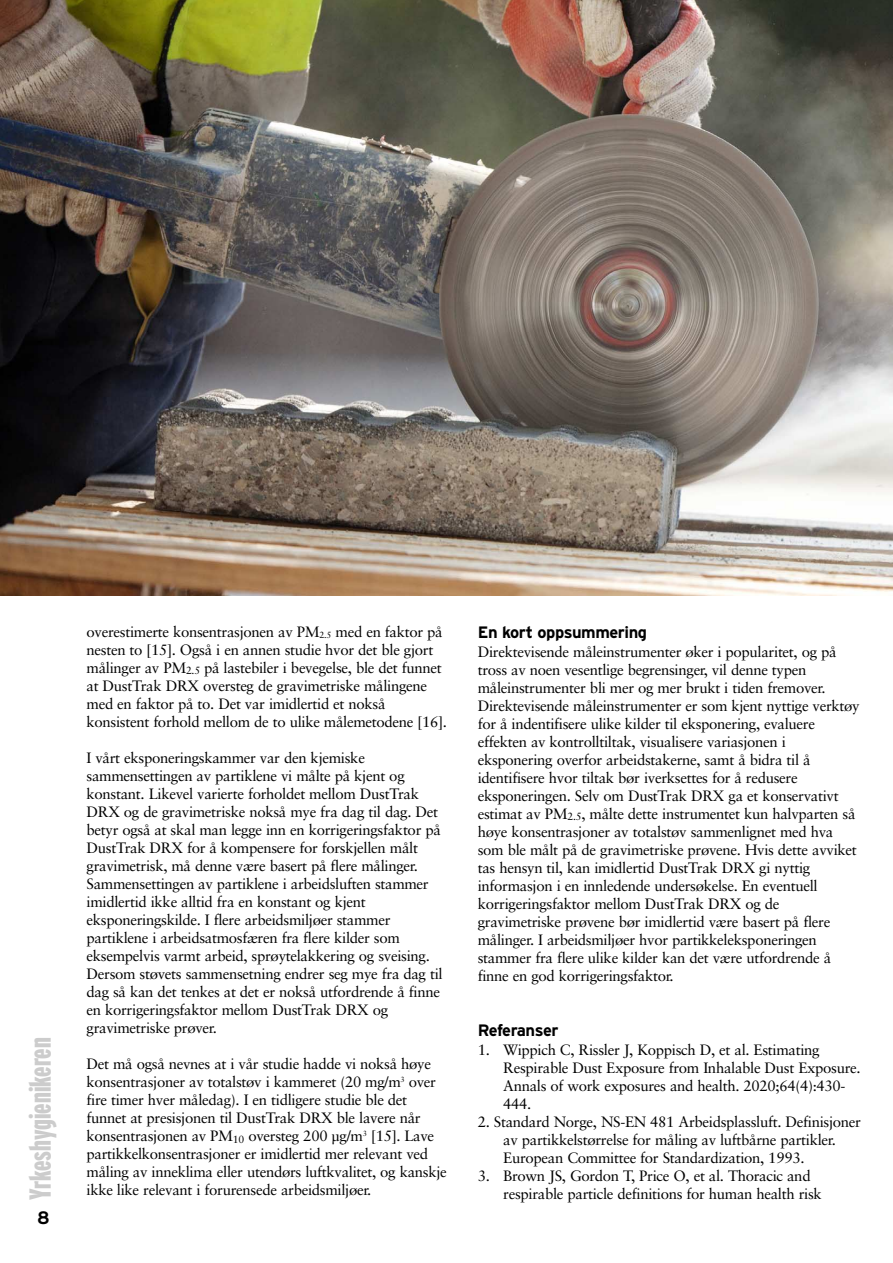
<style>
.page{position:relative;width:893px;height:1263px;background:#fff}
.page>*{position:absolute;margin:0;border:0;box-sizing:border-box;transform-origin:0 0}
.t1{font:900 extra-condensed 30.3px "Interstate";color:#ccc}
.t2{font:700 18px "Interstate";color:#000}
.t3{font:700 16.5px "Interstate";letter-spacing:-.03em;color:#000}
.t4{font:15px/18px "Sabon";letter-spacing:-.02em;color:#000}
</style>
<div class="page">
<img style="left:0;top:0;width:893px;height:596px">
<p class="t1" style="left:29px;top:1200px;width:164px;rotate:-90deg">Yrkeshygienikeren</p>
<p class="t2" style="left:37px;top:1211px;width:14px">8</p>
<p class="t4" style="left:87px;top:624px;width:362px">overestimerte konsentrasjonen av PM<sub>2.5</sub> med en faktor på nesten to [15]. Også i en annen studie hvor det ble gjort målinger av PM<sub>2.5</sub> på lastebiler i bevegelse, ble det funnet at DustTrak DRX oversteg de gravimetriske målingene med en faktor på to. Det var imidlertid et nokså konsistent forhold mellom de to ulike målemetodene [16].</p>
<p class="t4" style="left:87px;top:750px;width:358px">I vårt eksponeringskammer var den kjemiske sammensettingen av partiklene vi målte på kjent og konstant. Likevel varierte forholdet mellom DustTrak DRX og de gravimetriske nokså mye fra dag til dag. Det betyr også at skal man legge inn en korrigeringsfaktor på DustTrak DRX for å kompensere for forskjellen målt gravimetrisk, må denne være basert på flere målinger.<br>Sammensettingen av partiklene i arbeidsluften stammer imidlertid ikke alltid fra en konstant og kjent eksponeringskilde. I flere arbeidsmiljøer stammer partiklene i arbeidsatmosfæren fra flere kilder som eksempelvis varmt arbeid, sprøytelakkering og sveising.<br>Dersom støvets sammensetning endrer seg mye fra dag til dag så kan det tenkes at det er nokså utfordrende å finne en korrigeringsfaktor mellom DustTrak DRX og gravimetriske prøver.</p>
<p class="t4" style="left:87px;top:1056px;width:362px">Det må også nevnes at i vår studie hadde vi nokså høye konsentrasjoner av totalstøv i kammeret (20 mg/m<sup>3</sup> over fire timer hver måledag). I en tidligere studie ble det funnet at presisjonen til DustTrak DRX ble lavere når konsentrasjonen av PM<sub>10</sub> oversteg 200 µg/m<sup>3</sup> [15]. Lave partikkelkonsentrasjoner er imidlertid mer relevant ved måling av inneklima eller utendørs luftkvalitet, og kanskje ikke like relevant i forurensede arbeidsmiljøer.</p>
<p class="t3" style="left:478px;top:626px;width:171px">En kort oppsummering</p>
<p class="t4" style="left:478px;top:644px;width:383px">Direktevisende måleinstrumenter øker i popularitet, og på tross av noen vesentlige begrensinger, vil denne typen måleinstrumenter bli mer og mer brukt i tiden fremover.<br>Direktevisende måleinstrumenter er som kjent nyttige verktøy for å indentifisere ulike kilder til eksponering, evaluere effekten av kontrolltiltak, visualisere variasjonen i eksponering overfor arbeidstakerne, samt å bidra til å identifisere hvor tiltak bør iverksettes for å redusere eksponeringen. Selv om DustTrak DRX ga et konservativt estimat av PM<sub>2.5</sub>, målte dette instrumentet kun halvparten så høye konsentrasjoner av totalstøv sammenlignet med hva som ble målt på de gravimetriske prøvene. Hvis dette avviket tas hensyn til, kan imidlertid DustTrak DRX gi nyttig informasjon i en innledende undersøkelse. En eventuell korrigeringsfaktor mellom DustTrak DRX og de gravimetriske prøvene bør imidlertid være basert på flere målinger. I arbeidsmiljøer hvor partikkeleksponeringen stammer fra flere ulike kilder kan det være utfordrende å finne en god korrigeringsfaktor.</p>
<p class="t3" style="left:478px;top:1024px;width:82px">Referanser</p>
<p class="t4" style="left:503px;top:1041px;width:359px;text-indent:-26px">1. Wippich C, Rissler J, Koppisch D, et al. Estimating Respirable Dust Exposure from Inhalable Dust Exposure.<br>Annals of work exposures and health. 2020;64(4):430- 444.</p>
<p class="t4" style="left:503px;top:1114px;width:359px;text-indent:-26px">2. Standard Norge, NS-EN 481 Arbeidsplassluft. Definisjoner av partikkelstørrelse for måling av luftbårne partikler.<br>European Committee for Standardization, 1993.</p>
<p class="t4" style="left:503px;top:1168px;width:320px;text-indent:-26px">3. Brown JS, Gordon T, Price O, et al. Thoracic and respirable particle definitions for human health risk</p>
</div>
